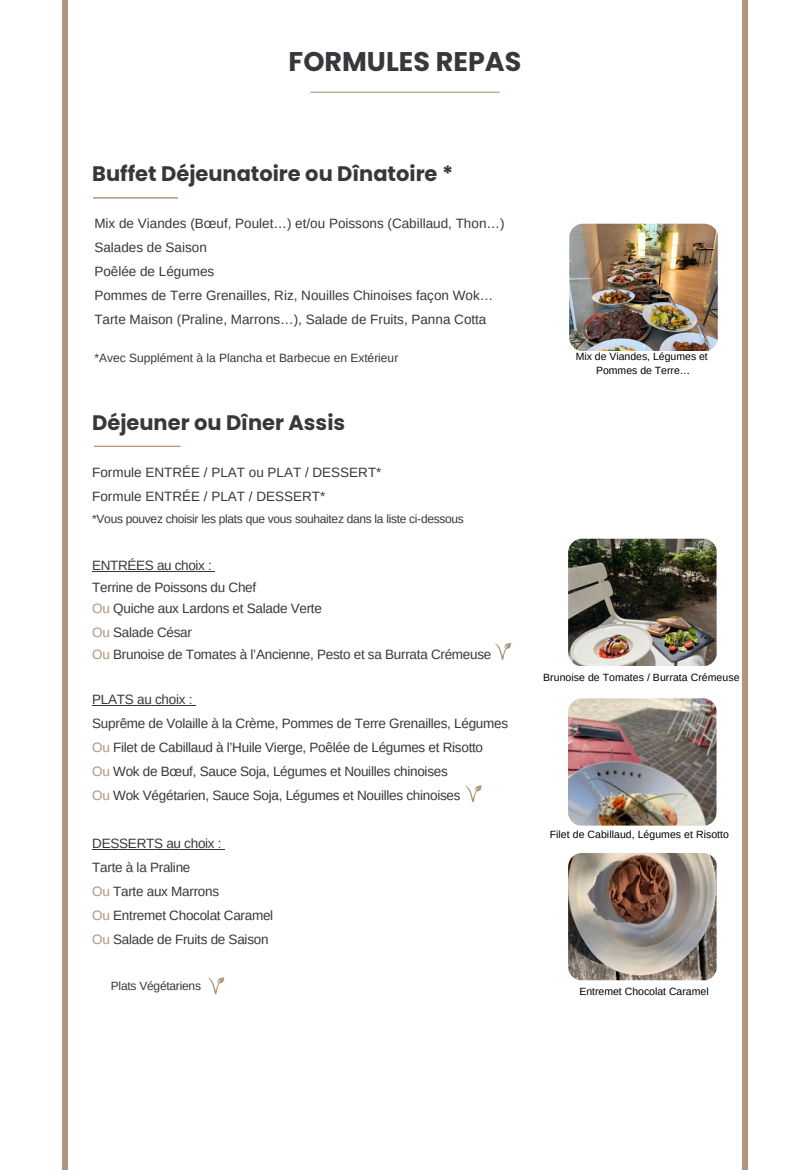
<style>
.page{position:relative;width:810px;height:1170px;background:#fff}
.page>*{position:absolute;margin:0;border:0;box-sizing:border-box;transform-origin:0 0}
.t1{font:700 27px "Poppins";color:#39373c}
.t2{font:700 21px "Poppins";color:#39373c}
.t3{font:13.5px "Arimo";letter-spacing:-.02em;color:#39373c}
.t4{font:13.5px "Arimo";color:#39373c}
.t5{font:12px "Arimo";letter-spacing:-.02em;color:#39373c}
.t6{font:12px "Arimo";color:#39373c}
.t7{font:10.5px/14px "Arimo";letter-spacing:.005em;color:#000;text-align:center}
.s1{color:#b2967d}
</style>
<div class="page">
<div style="left:742px;top:0;width:6px;height:1170px;background:#b2967d"></div>
<div style="left:62px;top:0;width:6px;height:1170px;background:#b2967d"></div>
<hr style="left:310px;top:92px;width:190px;height:1px;background:#b2967d">
<hr style="left:94px;top:446px;width:86px;height:1px;background:#b2967d">
<hr style="left:92px;top:571px;width:119px;height:1px;background:#39373c">
<hr style="left:92px;top:705px;width:100px;height:1px;background:#39373c">
<hr style="left:92px;top:849px;width:129px;height:1px;background:#39373c">
<img style="left:568px;top:539px;width:149px;height:127px">
<img style="left:568px;top:853px;width:149px;height:127px">
<img style="left:568px;top:698px;width:149px;height:128px">
<hr style="left:93px;top:197px;width:85px;height:1px;background:#b2967d">
<img style="left:569px;top:224px;width:149px;height:127px">
<svg style="left:208px;top:977px;width:16px;height:17px"></svg>
<svg style="left:465px;top:785px;width:17px;height:17px"></svg>
<svg style="left:495px;top:643px;width:16px;height:17px"></svg>
<p class="t1" style="left:289px;top:42px;width:234px">FORMULES REPAS</p>
<p class="t2" style="left:92px;top:159px;width:362px">Buffet Déjeunatoire ou Dînatoire *</p>
<p class="t4" style="left:94px;top:216px;width:412px">Mix de Viandes (Bœuf, Poulet…) et/ou Poissons (Cabillaud, Thon…)</p>
<p class="t4" style="left:94px;top:240px;width:114px">Salades de Saison</p>
<p class="t4" style="left:94px;top:264px;width:122px">Poêlée de Légumes</p>
<p class="t4" style="left:94px;top:288px;width:400px">Pommes de Terre Grenailles, Riz, Nouilles Chinoises façon Wok…</p>
<p class="t4" style="left:94px;top:312px;width:394px">Tarte Maison (Praline, Marrons…), Salade de Fruits, Panna Cotta</p>
<p class="t6" style="left:94px;top:351px;width:305px">*Avec Supplément à la Plancha et Barbecue en Extérieur</p>
<p class="t2" style="left:92px;top:407px;width:254px">Déjeuner ou Dîner Assis</p>
<p class="t7" style="left:576px;top:349px;width:134px">Mix de Viandes, Légumes et<br>Pommes de Terre…</p>
<p class="t4" style="left:92px;top:465px;width:291px">Formule ENTRÉE / PLAT ou PLAT / DESSERT*</p>
<p class="t4" style="left:92px;top:489px;width:235px">Formule ENTRÉE / PLAT / DESSERT*</p>
<p class="t5" style="left:92px;top:512px;width:373px">*Vous pouvez choisir les plats que vous souhaitez dans la liste ci-dessous</p>
<p class="t3" style="left:92px;top:558px;width:121px">ENTRÉES au choix :</p>
<p class="t3" style="left:92px;top:580px;width:166px">Terrine de Poissons du Chef</p>
<p class="t3" style="left:92px;top:601px;width:231px"><span class="s1">Ou</span> Quiche aux Lardons et Salade Verte</p>
<p class="t3" style="left:92px;top:625px;width:101px"><span class="s1">Ou</span> Salade César</p>
<p class="t3" style="left:92px;top:647px;width:401px"><span class="s1">Ou</span> Brunoise de Tomates à l’Ancienne, Pesto et sa Burrata Crémeuse</p>
<p class="t3" style="left:92px;top:692px;width:102px">PLATS au choix :</p>
<p class="t3" style="left:92px;top:716px;width:417px">Suprême de Volaille à la Crème, Pommes de Terre Grenailles, Légumes</p>
<p class="t3" style="left:92px;top:740px;width:392px"><span class="s1">Ou</span> Filet de Cabillaud à l’Huile Vierge, Poêlée de Légumes et Risotto</p>
<p class="t3" style="left:92px;top:764px;width:357px"><span class="s1">Ou</span> Wok de Bœuf, Sauce Soja, Légumes et Nouilles chinoises</p>
<p class="t3" style="left:92px;top:788px;width:370px"><span class="s1">Ou</span> Wok Végétarien, Sauce Soja, Légumes et Nouilles chinoises</p>
<p class="t3" style="left:92px;top:836px;width:131px">DESSERTS au choix :</p>
<p class="t3" style="left:92px;top:860px;width:100px">Tarte à la Praline</p>
<p class="t3" style="left:92px;top:884px;width:128px"><span class="s1">Ou</span> Tarte aux Marrons</p>
<p class="t3" style="left:92px;top:908px;width:183px"><span class="s1">Ou</span> Entremet Chocolat Caramel</p>
<p class="t3" style="left:92px;top:932px;width:178px"><span class="s1">Ou</span> Salade de Fruits de Saison</p>
<p class="t5" style="left:111px;top:979px;width:92px">Plats Végétariens</p>
<p class="t7" style="left:579px;top:985px;width:131px">Entremet Chocolat Caramel</p>
<p class="t7" style="left:543px;top:670px;width:198px">Brunoise de Tomates / Burrata Crémeuse</p>
<p class="t7" style="left:550px;top:827px;width:181px">Filet de Cabillaud, Légumes et Risotto</p>
</div>
